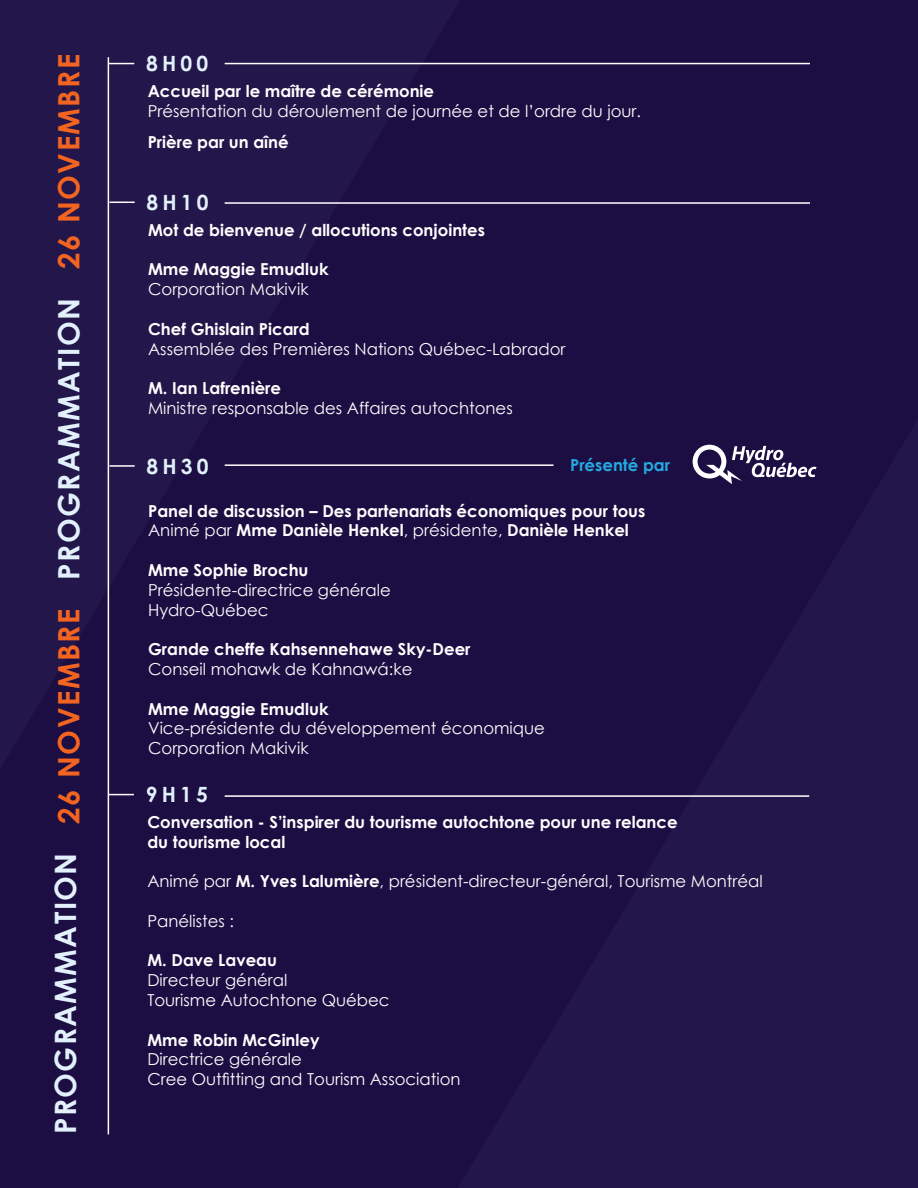
<style>
.page{position:relative;width:918px;height:1188px;background:#1c0e43}
.page>*{position:absolute;margin:0;border:0;box-sizing:border-box;transform-origin:0 0}
.t1{font:700 29.55px "Century Gothic";letter-spacing:.05em;color:#e1f0fa}
.t2{font:700 29.55px "Century Gothic";letter-spacing:.05em;color:#f36421}
.t3{font:700 21px "Century Gothic";letter-spacing:.2em;color:#e1f0fa}
.t4{font:16.5px "Century Gothic";color:#fff}
.t5{font:700 16.5px/19.8px "Century Gothic";color:#fff}
.t6{font:700 16.5px "Century Gothic";color:#24aae1}
.s1{font-weight:400}
.s2{font-weight:700}
</style>
<div class="page">
<svg style="left:107px;top:57px;width:369px;height:757px"></svg>
<svg style="left:442px;top:374px;width:368px;height:440px"></svg>
<hr style="left:108px;top:57px;width:1px;height:1077px;background:#fff">
<svg style="left:109px;top:63px;width:25px;height:1px"></svg>
<svg style="left:109px;top:202px;width:26px;height:1px"></svg>
<hr style="left:109px;top:465px;width:26px;height:2px;background:#fff">
<hr style="left:225px;top:202px;width:585px;height:2px;background:#fff">
<hr style="left:225px;top:63px;width:585px;height:1px;background:#fff">
<hr style="left:225px;top:464px;width:329px;height:2px;background:#fff">
<hr style="left:225px;top:795px;width:584px;height:2px;background:#fff">
<svg style="left:693px;top:445px;width:124px;height:39px"></svg>
<svg style="left:109px;top:794px;width:25px;height:1px"></svg>
<p class="t2" style="left:46px;top:269px;width:216px;rotate:-90deg">26 NOVEMBRE</p>
<p class="t1" style="left:46px;top:580px;width:283px;rotate:-90deg">PROGRAMMATION</p>
<p class="t2" style="left:46px;top:824px;width:216px;rotate:-90deg">26 NOVEMBRE</p>
<p class="t1" style="left:43px;top:1134px;width:283px;rotate:-90deg">PROGRAMMATION</p>
<p class="t3" style="left:146px;top:48px;width:64px">8H00</p>
<p class="t5" style="left:148px;top:80px;width:288px">Accueil par le maître de cérémonie</p>
<p class="t4" style="left:148px;top:99px;width:495px">Présentation du déroulement de journée et de l’ordre du jour.</p>
<p class="t5" style="left:148px;top:132px;width:142px">Prière par un aîné</p>
<p class="t3" style="left:147px;top:187px;width:64px">8H10</p>
<p class="t5" style="left:148px;top:219px;width:338px">Mot de bienvenue / allocutions conjointes</p>
<p class="t5" style="left:148px;top:259px;width:182px">Mme Maggie Emudluk</p>
<p class="t4" style="left:148px;top:278px;width:162px">Corporation Makivik</p>
<p class="t5" style="left:148px;top:318px;width:163px">Chef Ghislain Picard</p>
<p class="t4" style="left:148px;top:337px;width:419px">Assemblée des Premières Nations Québec-Labrador</p>
<p class="t5" style="left:148px;top:378px;width:134px">M. Ian Lafrenière</p>
<p class="t4" style="left:148px;top:397px;width:366px">Ministre responsable des Affaires autochtones</p>
<p class="t3" style="left:147px;top:450px;width:64px">8H30</p>
<p class="t6" style="left:570px;top:452px;width:101px">Présenté par</p>
<p class="t5" style="left:148px;top:500px;width:499px">Panel de discussion – Des partenariats économiques pour tous</p>
<p class="t5" style="left:148px;top:520px;width:482px"><span class="s1">Animé par</span> Mme Danièle Henkel<span class="s1">, présidente,</span> Danièle Henkel</p>
<p class="t5" style="left:148px;top:559px;width:162px">Mme Sophie Brochu</p>
<p class="t4" style="left:148px;top:578px;width:244px">Présidente-directrice générale</p>
<p class="t4" style="left:148px;top:598px;width:122px">Hydro-Québec</p>
<p class="t5" style="left:148px;top:639px;width:324px">Grande cheffe Kahsennehawe Sky-Deer</p>
<p class="t4" style="left:148px;top:658px;width:266px">Conseil mohawk de Kahnawá:ke</p>
<p class="t5" style="left:148px;top:698px;width:182px">Mme Maggie Emudluk</p>
<p class="t4" style="left:148px;top:717px;width:398px">Vice-présidente du développement économique</p>
<p class="t4" style="left:148px;top:737px;width:162px">Corporation Makivik</p>
<p class="t3" style="left:146px;top:779px;width:64px">9H15</p>
<p class="t5" style="left:147px;top:811px;width:532px">Conversation - S’inspirer du tourisme autochtone pour une relance du tourisme local</p>
<p class="t4" style="left:147px;top:870px;width:617px">Animé par <span class="s2">M. Yves Lalumière</span>, président-directeur-général, Tourisme Montréal</p>
<p class="t4" style="left:147px;top:909px;width:88px">Panélistes :</p>
<p class="t5" style="left:147px;top:950px;width:131px">M. Dave Laveau</p>
<p class="t4" style="left:147px;top:969px;width:141px">Directeur général</p>
<p class="t4" style="left:147px;top:988px;width:244px">Tourisme Autochtone Québec</p>
<p class="t5" style="left:147px;top:1029px;width:174px">Mme Robin McGinley</p>
<p class="t4" style="left:147px;top:1048px;width:156px">Directrice générale</p>
<p class="t4" style="left:147px;top:1068px;width:315px">Cree Outfitting and Tourism Association</p>
</div>
